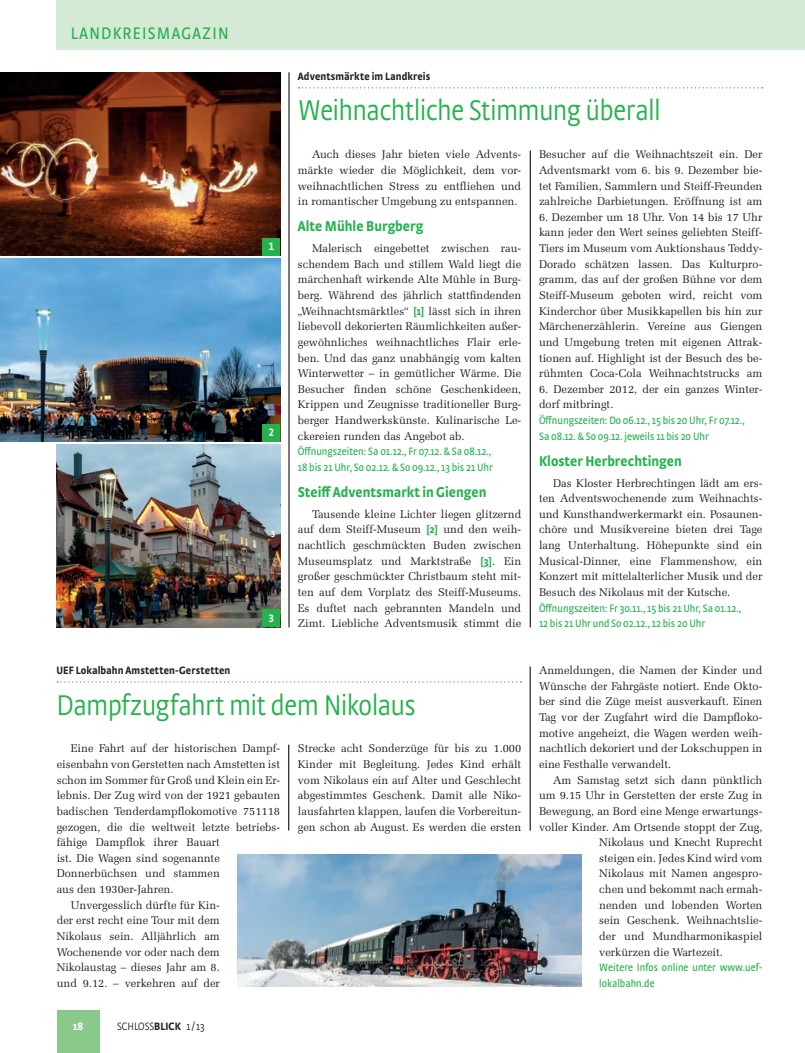
<style>
.page{position:relative;width:805px;height:1053px;background:#fff}
.page>*{position:absolute;margin:0;border:0;box-sizing:border-box;transform-origin:0 0}
.t1{font:300 30px "Strada Cond";letter-spacing:-.025em;color:#23b24b}
.t2{font:17.5px "Strada Cond";color:#23b24b}
.t3{font:700 15px "Strada Cond";color:#23b24b}
.t4{font:11.25px/15.6px "Zapf Elliptical 711 BT";color:#231f20;text-align:justify}
.t5{font:11.25px/15.6px "Strada Cond";color:#23b24b}
.t6{font:700 11.25px "Strada Cond";letter-spacing:.005em;color:#231f20}
.t7{font:300 11.25px "Strada Cond";color:#231f20}
.t8{font:700 11.25px "Strada Cond TF";color:#fff}
.t9{font:700 11.25px "Strada Cond";color:#fff}
.t10{font:700 9px "Strada Cond TF";color:#fff}
.s1{font-family:"Strada Cond";font-weight:700;color:#23b24b}
.s2{font-weight:700}
</style>
<div class="page">
<div style="left:57px;top:1010px;width:42px;height:42px;background:#89ca8b"></div>
<div style="left:57px;top:0;width:747px;height:50px;background:#d5ead4"></div>
<img style="left:237px;top:854px;width:344px;height:132px">
<svg style="left:57px;top:681px;width:464px;height:1px"></svg>
<hr style="left:288px;top:744px;width:1px;height:86px;background:#231f20">
<hr style="left:530px;top:666px;width:1px;height:164px;background:#231f20">
<img style="left:0;top:72px;width:280px;height:184px">
<img style="left:0;top:258px;width:280px;height:183px">
<svg style="left:298px;top:87px;width:464px;height:1px"></svg>
<hr style="left:530px;top:150px;width:1px;height:477px;background:#231f20">
<hr style="left:289px;top:72px;width:1px;height:555px;background:#231f20">
<img style="left:57px;top:444px;width:223px;height:183px">
<div style="left:262px;top:238px;width:18px;height:18px;background:#23b24b"></div>
<div style="left:262px;top:423px;width:18px;height:18px;background:#23b24b"></div>
<div style="left:262px;top:609px;width:18px;height:18px;background:#23b24b"></div>
<h2 class="t2" style="left:71px;top:23px;width:20px">Landkreismagazin</h2>
<p class="t8" style="left:268px;top:240px;width:7px">1</p>
<p class="t8" style="left:268px;top:426px;width:7px">2</p>
<p class="t10" style="left:271px;top:529px;width:6px">3</p>
<p class="t8" style="left:268px;top:611px;width:7px">3</p>
<p class="t6" style="left:298px;top:69px;width:134px">Adventsmärkte im Landkreis</p>
<h1 class="t1" style="left:298px;top:94px;width:364px">Weihnachtliche Stimmung überall</h1>
<p class="t4" style="left:298px;top:146px;width:225px;text-indent:14px">Auch dieses Jahr bieten viele Advents&shy;märkte wieder die Möglichkeit, dem vor&shy;weihnachtlichen Stress zu entfliehen und in romantischer Umgebung zu entspannen.</p>
<h3 class="t3" style="left:298px;top:217px;width:127px">Alte Mühle Burgberg</h3>
<p class="t4" style="left:298px;top:240px;width:225px;text-indent:14px">Malerisch eingebettet zwischen rau&shy;schendem Bach und stillem Wald liegt die märchenhaft wirkende Alte Mühle in Burg&shy;berg. Während des jährlich stattfindenden „Weihnachtsmärktles“ <span class="s1">[1]</span> lässt sich in ihren liebevoll dekorierten Räumlichkeiten außer&shy;gewöhnliches weihnachtliches Flair erle&shy;ben. Und das ganz unabhängig vom kalten Winterwetter – in gemütlicher Wärme. Die Besucher finden schöne Geschenkideen, Krippen und Zeugnisse traditioneller Burg&shy;berger Handwerkskünste. Kulinarische Le&shy;ckereien runden das Angebot ab.</p>
<p class="t5" style="left:298px;top:443px;width:196px">Öffnungszeiten: Sa 01.12., Fr 07.12. &amp; Sa 08.12.,<br>18 bis 21 Uhr, So 02.12. &amp; So 09.12., 13 bis 21 Uhr</p>
<h3 class="t3" style="left:298px;top:483px;width:190px">Steiff Adventsmarkt in Giengen</h3>
<p class="t4" style="left:298px;top:506px;width:225px;text-indent:14px">Tausende kleine Lichter liegen glitzernd auf dem Steiff-Museum <span class="s1">[2]</span> und den weih&shy;nachtlich geschmückten Buden zwischen Museumsplatz und Marktstraße <span class="s1">[3]</span>. Ein großer geschmückter Christbaum steht mit&shy;ten auf dem Vorplatz des Steiff-Museums.<br>Es duftet nach gebrannten Mandeln und Zimt. Liebliche Adventsmusik stimmt die</p>
<p class="t4" style="left:539px;top:146px;width:225px">Besucher auf die Weihnachtszeit ein. Der Adventsmarkt vom 6. bis 9. Dezember bie&shy;tet Familien, Sammlern und Steiff-Freunden zahlreiche Darbietungen. Eröffnung ist am</p>
<p class="t4" style="left:539px;top:209px;width:225px">6. Dezember um 18 Uhr. Von 14 bis 17 Uhr kann jeder den Wert seines geliebten Steiff-Tiers im Museum vom Auktionshaus Teddy-Dorado schätzen lassen. Das Kulturpro&shy;gramm, das auf der großen Bühne vor dem Steiff-Museum geboten wird, reicht vom Kinderchor über Musikkapellen bis hin zur Märchenerzählerin. Vereine aus Giengen und Umgebung treten mit eigenen Attrak&shy;tionen auf. Highlight ist der Besuch des be&shy;rühmten Coca-Cola Weihnachtstrucks am</p>
<p class="t4" style="left:539px;top:381px;width:225px">6. Dezember 2012, der ein ganzes Winter&shy;dorf mitbringt.</p>
<p class="t5" style="left:539px;top:412px;width:207px">Öffnungszeiten: Do 06.12., 15 bis 20 Uhr, Fr 07.12.,<br>Sa 08.12. &amp; So 09.12. jeweils 11 bis 20 Uhr</p>
<h3 class="t3" style="left:539px;top:452px;width:144px">Kloster Herbrechtingen</h3>
<p class="t4" style="left:539px;top:475px;width:225px;text-indent:14px">Das Kloster Herbrechtingen lädt am ers&shy;ten Adventswochenende zum Weihnachts&shy;und Kunsthandwerkermarkt ein. Posaunen&shy;chöre und Musikvereine bieten drei Tage lang Unterhaltung. Höhepunkte sind ein Musical-Dinner, eine Flammenshow, ein Konzert mit mittelalterlicher Musik und der Besuch des Nikolaus mit der Kutsche.</p>
<p class="t5" style="left:539px;top:600px;width:203px">Öffnungszeiten: Fr 30.11., 15 bis 21 Uhr, Sa 01.12.,<br>12 bis 21 Uhr und So 02.12., 12 bis 20 Uhr</p>
<p class="t6" style="left:57px;top:663px;width:175px">UEF Lokalbahn Amstetten-Gerstetten</p>
<h1 class="t1" style="left:57px;top:688px;width:361px">Dampfzugfahrt mit dem Nikolaus</h1>
<p class="t4" style="left:71px;top:740px;width:211px">Eine Fahrt auf der historischen Dampf-</p>
<p class="t4" style="left:57px;top:756px;width:225px">eisenbahn von Gerstetten nach Amstetten ist</p>
<p class="t4" style="left:57px;top:771px;width:225px">schon im Sommer für Groß und Klein ein Er-</p>
<p class="t4" style="left:57px;top:787px;width:225px">lebnis. Der Zug wird von der 1921 gebauten</p>
<p class="t4" style="left:57px;top:803px;width:225px">badischen Tenderdampflokomotive 751118</p>
<p class="t4" style="left:57px;top:818px;width:225px">gezogen, die die weltweit letzte betriebs-</p>
<p class="t4" style="left:57px;top:834px;width:165px">fähige Dampflok ihrer Bauart</p>
<p class="t4" style="left:57px;top:850px;width:165px">ist. Die Wagen sind sogenannte</p>
<p class="t4" style="left:57px;top:865px;width:165px">Donnerbüchsen und stammen</p>
<p class="t4" style="left:57px;top:881px;width:118px">aus den 1930er-Jahren.</p>
<p class="t4" style="left:71px;top:896px;width:150px">Unvergesslich dürfte für Kin-</p>
<p class="t4" style="left:57px;top:912px;width:164px">der erst recht eine Tour mit dem</p>
<p class="t4" style="left:57px;top:928px;width:164px">Nikolaus sein. Alljährlich am</p>
<p class="t4" style="left:57px;top:943px;width:165px">Wochenende vor oder nach dem</p>
<p class="t4" style="left:57px;top:959px;width:165px">Nikolaustag – dieses Jahr am 8.</p>
<p class="t4" style="left:57px;top:975px;width:164px">und 9.12. – verkehren auf der</p>
<p class="t4" style="left:298px;top:740px;width:225px">Strecke acht Sonderzüge für bis zu 1.000<br>Kinder mit Begleitung. Jedes Kind erhält vom Nikolaus ein auf Alter und Geschlecht abgestimmtes Geschenk. Damit alle Niko&shy;lausfahrten klappen, laufen die Vorbereitun&shy;gen schon ab August. Es werden die ersten</p>
<p class="t9" style="left:73px;top:1019px;width:12px">18</p>
<p class="t7" style="left:117px;top:1019px;width:89px">SCHLOSS<span class="s2">BLICK</span> 1/13</p>
<p class="t4" style="left:539px;top:662px;width:225px">Anmeldungen, die Namen der Kinder und Wünsche der Fahrgäste notiert. Ende Okto&shy;ber sind die Züge meist ausverkauft. Einen Tag vor der Zugfahrt wird die Dampfloko&shy;motive angeheizt, die Wagen werden weih&shy;nachtlich dekoriert und der Lokschuppen in eine Festhalle verwandelt.</p>
<p class="t4" style="left:553px;top:771px;width:211px">Am Samstag setzt sich dann pünktlich</p>
<p class="t4" style="left:539px;top:787px;width:225px">um 9.15 Uhr in Gerstetten der erste Zug in</p>
<p class="t4" style="left:539px;top:803px;width:225px">Bewegung, an Bord eine Menge erwartungs-</p>
<p class="t4" style="left:539px;top:818px;width:225px">voller Kinder. Am Ortsende stoppt der Zug,</p>
<p class="t4" style="left:599px;top:834px;width:164px">Nikolaus und Knecht Ruprecht</p>
<p class="t4" style="left:599px;top:850px;width:165px">steigen ein. Jedes Kind wird vom</p>
<p class="t4" style="left:599px;top:865px;width:164px">Nikolaus mit Namen angespro-</p>
<p class="t4" style="left:599px;top:881px;width:165px">chen und bekommt nach ermah-</p>
<p class="t4" style="left:599px;top:896px;width:165px">nenden und lobenden Worten</p>
<p class="t4" style="left:599px;top:912px;width:164px">sein Geschenk. Weihnachtslie-</p>
<p class="t4" style="left:599px;top:928px;width:165px">der und Mundharmonikaspiel</p>
<p class="t4" style="left:599px;top:943px;width:125px">verkürzen die Wartezeit.</p>
<p class="t5" style="left:599px;top:959px;width:164px">Weitere Infos online unter www.uef&shy;lokalbahn.de</p>
</div>
